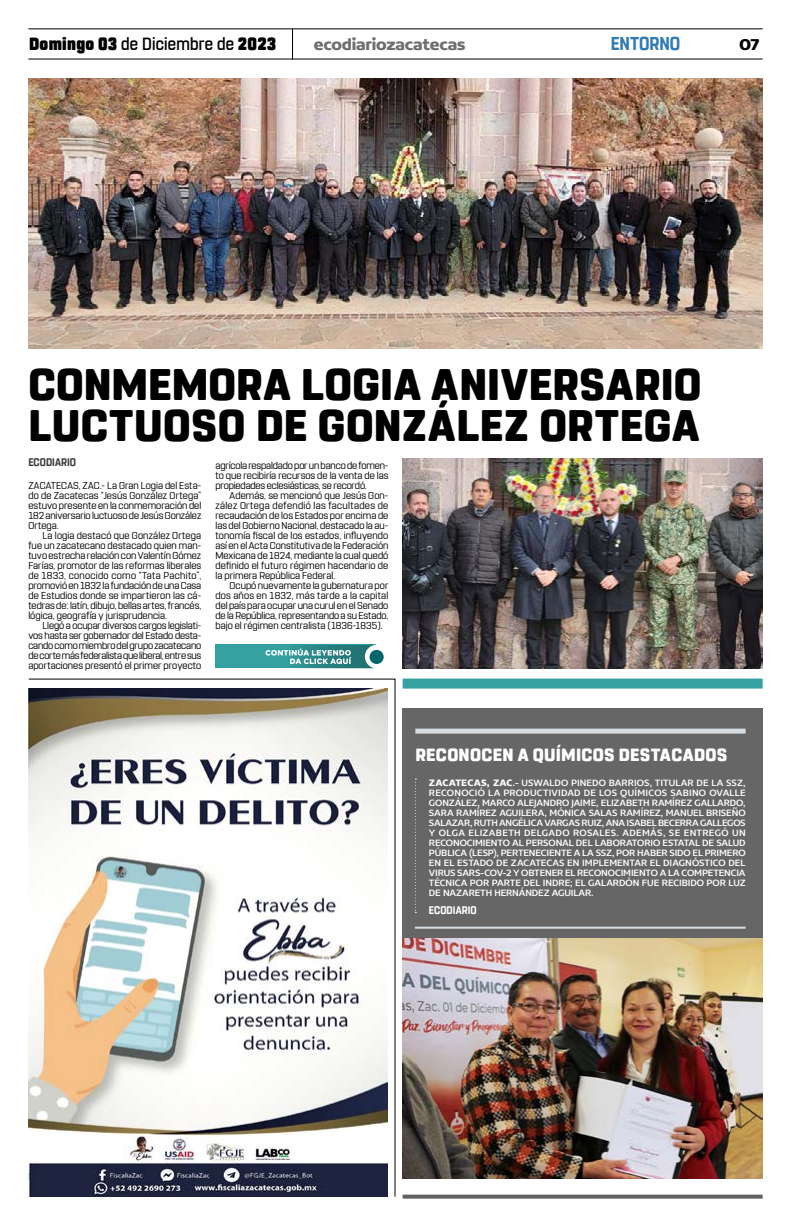
<style>
.page{position:relative;width:791px;height:1225px;background:#fff}
.page>*{position:absolute;margin:0;border:0;box-sizing:border-box;transform-origin:0 0}
.t1{font:800 44px/41px "Rohn Rounded";letter-spacing:.005em;color:#000}
.t2{font:700 18.6px "Rohn Rounded";letter-spacing:-.005em;color:#327ab3;scale:.91 1}
.t3{font:800 17.6px "Rohn Rounded";letter-spacing:.015em;color:#fff}
.t4{font:900 17.6px "Rohn Rounded";letter-spacing:.015em;color:#000;scale:.91 1}
.t5{font:700 16.9px "Concord";letter-spacing:-.01em;color:#706f6f}
.t6{font:700 16.9px "Concord";color:#000}
.t7{font:700 11px "Rohn Rounded";letter-spacing:.005em;color:#fff;scale:.91 1}
.t8{font:700 11px "Rohn Rounded";letter-spacing:.005em;color:#3d3d3d;scale:.91 1}
.t9{font:10px/10px "Rohn Rounded";color:#000;text-align:justify}
.t10{font:10px/10px "Concord";letter-spacing:-.01em;color:#fff;text-align:justify}
.s1{font-weight:500}
.s2{font-weight:700}
</style>
<div class="page">
<hr style="left:28px;top:28px;width:735px;height:1px;background:#000">
<hr style="left:28px;top:59px;width:735px;height:1px;background:#000">
<hr style="left:292px;top:29px;width:1px;height:31px;background:#000">
<svg style="left:403px;top:1194px;width:360px;height:4px"></svg>
<svg style="left:28px;top:678px;width:368px;height:519px"></svg>
<img style="left:28px;top:688px;width:360px;height:508px">
<div style="left:403px;top:678px;width:360px;height:10px;background:#36a1a1"></div>
<div style="left:403px;top:708px;width:360px;height:230px;background:#666"></div>
<svg style="left:415px;top:778px;width:1px;height:135px"></svg>
<div style="left:415px;top:728px;width:331px;height:5px;background:#d6dee3"></div>
<hr style="left:415px;top:926px;width:331px;height:2px;background:#d6dee3">
<img style="left:403px;top:938px;width:360px;height:240px">
<img style="left:28px;top:78px;width:735px;height:270px">
<div style="left:215px;top:644px;width:161px;height:24px;background:#36a1a1"></div>
<svg style="left:265px;top:645px;width:119px;height:23px"></svg>
<img style="left:403px;top:458px;width:360px;height:210px">
<h3 class="t4" style="left:29px;top:33px;width:273px">Domingo 03 <span class="s1">de Diciembre de</span> 2023</h3>
<h3 class="t5" style="left:314px;top:34px;width:153px">ecodiariozacatecas</h3>
<h2 class="t2" style="left:611px;top:32px;width:78px">ENTORNO</h2>
<h3 class="t6" style="left:739px;top:34px;width:22px">07</h3>
<h1 class="t1" style="left:28px;top:364px;width:674px">CONMEMORA LOGIA ANIVERSARIO<br>LUCTUOSO DE GONZÁLEZ ORTEGA</h1>
<p class="t8" style="left:28px;top:456px;width:54px">ECODIARIO</p>
<p class="t9" style="left:215px;top:460px;width:174px">agrícola respaldado por un banco de fomen&shy;to que recibiría recursos de la venta de las propiedades eclesiásticas, se recordó.</p>
<p class="t9" style="left:215px;top:490px;width:174px;text-indent:14px">Además, se mencionó que Jesús Gon&shy;zález Ortega defendió las facultades de recaudación de los Estados por encima de las del Gobierno Nacional, destacado la au&shy;tonomía fiscal de los estados, influyendo así en el Acta Constitutiva de la Federación Mexicana de 1824, mediante la cual quedó definido el futuro régimen hacendario de la primera República Federal.</p>
<p class="t9" style="left:215px;top:580px;width:174px;text-indent:14px">Ocupó nuevamente la gubernatura por dos años en 1832, más tarde a la capital del país para ocupar una curul en el Senado de la República, representando a su Estado, bajo el régimen centralista (1836-1835).</p>
<p class="t9" style="left:28px;top:480px;width:174px">ZACATECAS, ZAC.- La Gran Logia del Esta&shy;do de Zacatecas “Jesús González Ortega” estuvo presente en la conmemoración del 182 aniversario luctuoso de Jesús González Ortega.</p>
<p class="t9" style="left:28px;top:530px;width:174px;text-indent:14px">La logia destacó que González Ortega fue un zacatecano destacado quien man&shy;tuvo estrecha relación con Valentín Gómez Farías, promotor de las reformas liberales de 1833, conocido como “Tata Pachito”, promovió en 1832 la fundación de una Casa de Estudios donde se impartieron las cá&shy;tedras de: latín, dibujo, bellas artes, francés, lógica, geografía y jurisprudencia.</p>
<p class="t9" style="left:28px;top:620px;width:174px;text-indent:14px">Llegó a ocupar diversos cargos legislati&shy;vos hasta ser gobernador del Estado desta&shy;cando como miembro del grupo zacatecano de corte más federalista que liberal, entre sus aportaciones presentó el primer proyecto</p>
<h3 class="t3" style="left:415px;top:745px;width:314px">RECONOCEN A QUÍMICOS DESTACADOS</h3>
<p class="t10" style="left:429px;top:777px;width:318px"><span class="s2">ZACATECAS, ZAC</span>.- USWALDO PINEDO BARRIOS, TITULAR DE LA SSZ, RECONOCIÓ LA PRODUCTIVIDAD DE LOS QUÍMICOS SABINO OVALLE GONZÁLEZ, MARCO ALEJANDRO JAIME, ELIZABETH RAMÍREZ GALLARDO, SARA RAMÍREZ AGUILERA, MÓNICA SALAS RAMÍREZ, MANUEL BRISEÑO SALAZAR, RUTH ANGÉLICA VARGAS RUIZ, ANA ISABEL BECERRA GALLEGOS Y OLGA ELIZABETH DELGADO ROSALES. ADEMÁS, SE ENTREGÓ UN RECONOCIMIENTO AL PERSONAL DEL LABORATORIO ESTATAL DE SALUD PÚBLICA (LESP), PERTENECIENTE A LA SSZ, POR HABER SIDO EL PRIMERO EN EL ESTADO DE ZACATECAS EN IMPLEMENTAR EL DIAGNÓSTICO DEL VIRUS SARS-COV-2 Y OBTENER EL RECONOCIMIENTO A LA COMPETENCIA TÉCNICA POR PARTE DEL INDRE; EL GALARDÓN FUE RECIBIDO POR LUZ DE NAZARETH HERNÁNDEZ AGUILAR.</p>
<p class="t7" style="left:429px;top:904px;width:54px">ECODIARIO</p>
</div>
